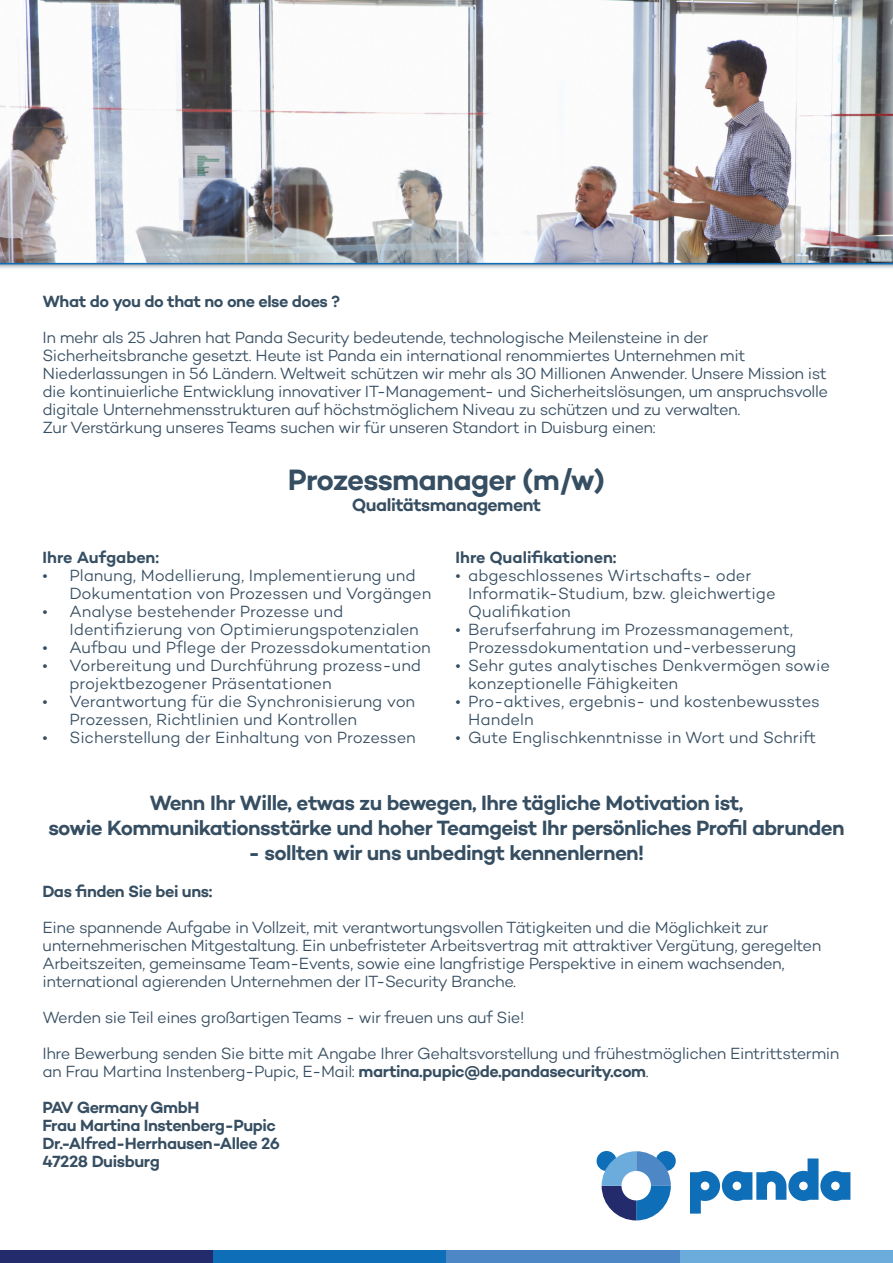
<style>
.page{position:relative;width:893px;height:1263px;background:#fff}
.page>*{position:absolute;margin:0;border:0;box-sizing:border-box;transform-origin:0 0}
.t1{font:600 30px "Campton";letter-spacing:-.03em;color:#364e62}
.t2{font:600 21px "Campton";letter-spacing:-.03em;color:#364e62}
.t3{font:600 18px "Campton";letter-spacing:-.03em;color:#364e62}
.t4{font:300 16.5px/18px "Campton";letter-spacing:-.025em;color:#364e62}
.t5{font:300 16.5px/18px "Campton";letter-spacing:-.005em;color:#364e62}
.t6{font:600 16.5px/18px "Campton";letter-spacing:-.025em;color:#364e62}
.t7{font:300 16.5px/18px "Campton";color:#364e62}
.t8{font:600 16.5px "Campton";color:#364e62}
.t9{font:600 16.5px "Campton";letter-spacing:-.005em;color:#364e62}
.s1{font-weight:600}
</style>
<div class="page">
<div style="left:0;top:1251px;width:213px;height:12px;background:#242b6c"></div>
<div style="left:213px;top:1251px;width:233px;height:12px;background:#0f6eb8"></div>
<div style="left:446px;top:1251px;width:234px;height:12px;background:#4d87c6"></div>
<div style="left:680px;top:1251px;width:213px;height:12px;background:#6cacdd"></div>
<svg style="left:690px;top:1158px;width:160px;height:55px"></svg>
<div style="left:597px;top:1151px;width:20px;height:20px;background:#0f6eb8;border-radius:50%"></div>
<div style="left:656px;top:1151px;width:20px;height:20px;background:#0f6eb8;border-radius:50%"></div>
<svg style="left:602px;top:1151px;width:69px;height:69px"></svg>
<div style="left:0;top:0;width:893px;height:270px;background:#364e62;opacity:.75"></div>
<img style="left:0;top:0;width:893px;height:264px">
<p class="t6" style="left:43px;top:292px;width:299px">What do you do that no one else does ?</p>
<p class="t4" style="left:43px;top:328px;width:787px">In mehr als 25 Jahren hat Panda Security bedeutende, technologische Meilensteine in der Sicherheitsbranche gesetzt. Heute ist Panda ein international renommiertes Unternehmen mit Niederlassungen in 56 Ländern. Weltweit schützen wir mehr als 30 Millionen Anwender. Unsere Mission ist die kontinuierliche Entwicklung innovativer IT-Management- und Sicherheitslösungen, um anspruchsvolle digitale Unternehmensstrukturen auf höchstmöglichem Niveau zu schützen und zu verwalten.</p>
<p class="t4" style="left:43px;top:418px;width:615px">Zur Verstärkung unseres Teams suchen wir für unseren Standort in Duisburg einen:</p>
<p class="t1" style="left:288px;top:460px;width:319px">Prozessmanager (m/w)</p>
<p class="t3" style="left:352px;top:494px;width:191px">Qualitätsmanagement</p>
<p class="t9" style="left:43px;top:547px;width:118px">Ihre Aufgaben:</p>
<p class="t5" style="left:70px;top:566px;width:363px;text-indent:-27px">• Planung, Modellierung, Implementierung und<br>Dokumentation von Prozessen und Vorgängen</p>
<p class="t5" style="left:70px;top:602px;width:351px;text-indent:-27px">• Analyse bestehender Prozesse und<br>Identifizierung von Optimierungspotenzialen</p>
<p class="t5" style="left:43px;top:638px;width:390px">• Aufbau und Pflege der Prozessdokumentation</p>
<p class="t5" style="left:70px;top:656px;width:353px;text-indent:-27px">• Vorbereitung und Durchführung prozess-und projektbezogener Präsentationen</p>
<p class="t4" style="left:70px;top:692px;width:347px;text-indent:-27px">• Verantwortung für die Synchronisierung von<br>Prozessen, Richtlinien und Kontrollen</p>
<p class="t5" style="left:43px;top:728px;width:375px">• Sicherstellung der Einhaltung von Prozessen</p>
<p class="t8" style="left:455px;top:547px;width:163px">Ihre Qualifikationen:</p>
<p class="t7" style="left:468px;top:566px;width:309px;text-indent:-13px">• abgeschlossenes Wirtschafts- oder<br>Informatik-Studium, bzw. gleichwertige<br>Qualifikation</p>
<p class="t4" style="left:455px;top:620px;width:342px;text-align:right">• Berufserfahrung im Prozessmanagement,<br>Prozessdokumentation und-verbesserung</p>
<p class="t4" style="left:468px;top:656px;width:363px;text-indent:-13px">• Sehr gutes analytisches Denkvermögen sowie konzeptionelle Fähigkeiten</p>
<p class="t4" style="left:468px;top:692px;width:353px;text-indent:-13px">• Pro-aktives, ergebnis- und kostenbewusstes<br>Handeln</p>
<p class="t5" style="left:455px;top:728px;width:362px">• Gute Englischkenntnisse in Wort und Schrift</p>
<p class="t2" style="left:149px;top:789px;width:596px">Wenn Ihr Wille, etwas zu bewegen, Ihre tägliche Motivation ist,</p>
<p class="t2" style="left:48px;top:815px;width:798px">sowie Kommunikationsstärke und hoher Teamgeist Ihr persönliches Profil abrunden</p>
<p class="t2" style="left:249px;top:840px;width:397px">- sollten wir uns unbedingt kennenlernen!</p>
<p class="t6" style="left:43px;top:881px;width:172px">Das finden Sie bei uns:</p>
<p class="t4" style="left:43px;top:918px;width:780px">Eine spannende Aufgabe in Vollzeit, mit verantwortungsvollen Tätigkeiten und die Möglichkeit zur unternehmerischen Mitgestaltung. Ein unbefristeter Arbeitsvertrag mit attraktiver Vergütung, geregelten Arbeitszeiten, gemeinsame Team-Events, sowie eine langfristige Perspektive in einem wachsenden, international agierenden Unternehmen der IT-Security Branche.</p>
<p class="t4" style="left:43px;top:1008px;width:483px">Werden sie Teil eines großartigen Teams - wir freuen uns auf Sie!</p>
<p class="t4" style="left:43px;top:1044px;width:798px">Ihre Bewerbung senden Sie bitte mit Angabe Ihrer Gehaltsvorstellung und frühestmöglichen Eintrittstermin an Frau Martina Instenberg-Pupic, E-Mail: <span class="s1">martina.pupic@de.pandasecurity.com</span>.</p>
<p class="t6" style="left:43px;top:1097px;width:235px">PAV Germany GmbH<br>Frau Martina Instenberg-Pupic</p>
<p class="t6" style="left:43px;top:1133px;width:239px">Dr.-Alfred-Herrhausen-Allee 26</p>
<p class="t6" style="left:43px;top:1151px;width:119px">47228 Duisburg</p>
</div>
